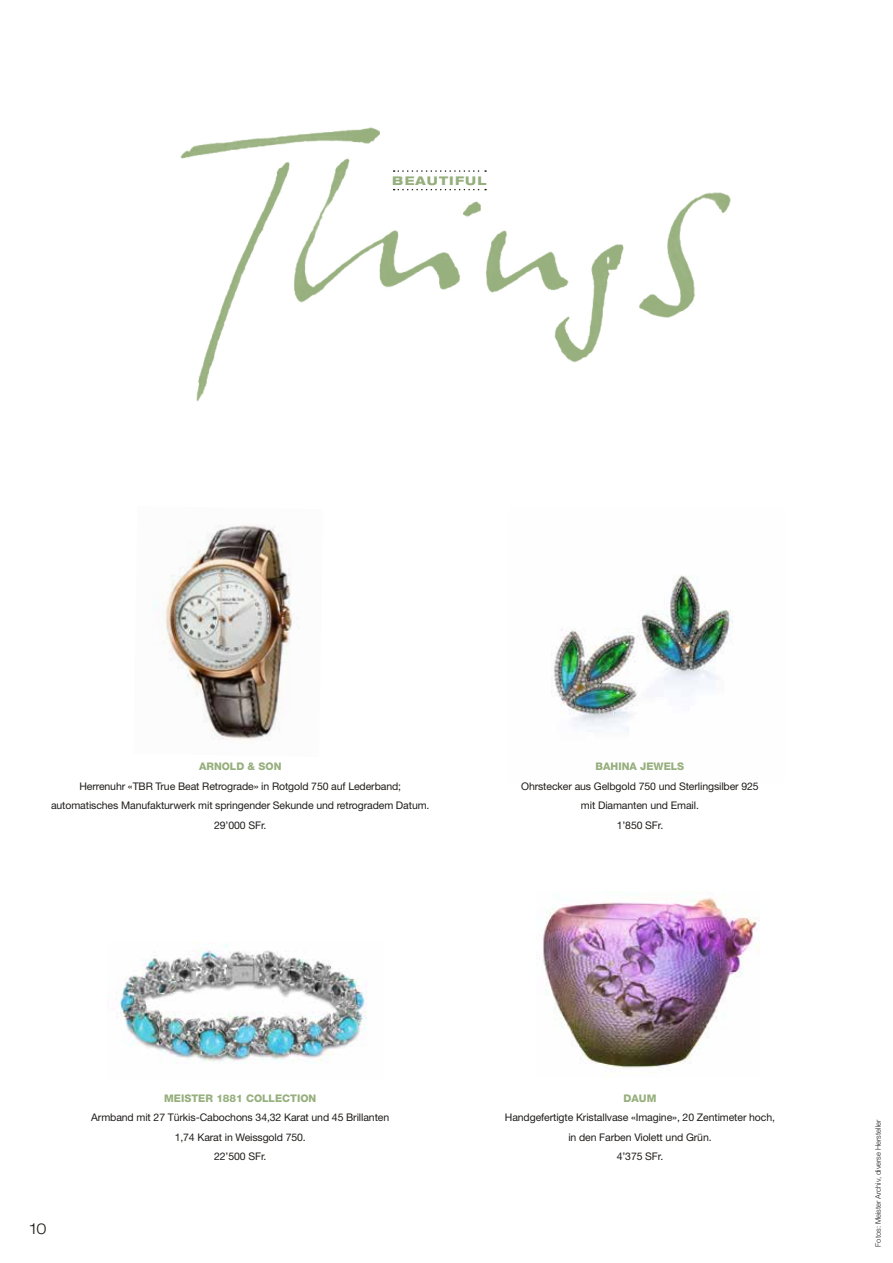
<style>
.page{position:relative;width:893px;height:1263px;background:#fff}
.page>*{position:absolute;margin:0;border:0;box-sizing:border-box;transform-origin:0 0}
.t1{font:300 expanded 15px "Helvetica Neue";color:#1f1d1b}
.t2{font:800 expanded 12px "Helvetica Neue";letter-spacing:.1em;color:#96af7d}
.t3{font:10.5px/19.5px "Helvetica Neue";letter-spacing:-.01em;color:#1f1d1b;text-align:center}
.t4{font:800 10.5px "Helvetica Neue";color:#96af7d}
.t5{font:300 7.5px "Helvetica Neue";color:#1f1d1b}
</style>
<div class="page">
<img style="left:552px;top:575px;width:181px;height:157px">
<img style="left:180px;top:127px;width:551px;height:275px">
<svg style="left:394px;top:170px;width:92px;height:2px"></svg>
<svg style="left:394px;top:189px;width:92px;height:1px"></svg>
<img style="left:153px;top:524px;width:139px;height:216px">
<img style="left:119px;top:942px;width:248px;height:121px">
<img style="left:543px;top:897px;width:217px;height:171px">
<p class="t2" style="left:392px;top:173px;width:96px">BEAUTIFUL</p>
<p class="t4" style="left:199px;top:760px;width:83px">ARNOLD &amp; SON</p>
<p class="t3" style="left:51px;top:776px;width:380px">Herrenuhr «TBR True Beat Retrograde» in Rotgold 750 auf Lederband; automatisches Manufakturwerk mit springender Sekunde und retrogradem Datum.<br>29’000 SFr.</p>
<p class="t4" style="left:596px;top:760px;width:90px">BAHINA JEWELS</p>
<p class="t3" style="left:521px;top:776px;width:239px">Ohrstecker aus Gelbgold 750 und Sterlingsilber 925 mit Diamanten und Email.<br>1’850 SFr.</p>
<h1 class="t1" style="left:30px;top:1219px;width:18px">10</h1>
<p class="t4" style="left:164px;top:1092px;width:8px">MEIS</p>
<p class="t4" style="left:191px;top:1092px;width:79px">TER 1881 COLLE</p>
<p class="t4" style="left:282px;top:1092px;width:34px">CTION</p>
<p class="t3" style="left:91px;top:1108px;width:299px">Armband mit 27 Türkis-Cabochons 34,32 Karat und 45 Brillanten<br>1,74 Karat in Weissgold 750.<br>22’500 SFr.</p>
<p class="t4" style="left:623px;top:1092px;width:34px">DAUM</p>
<p class="t3" style="left:505px;top:1108px;width:272px">Handgefertigte Kristallvase «Imagine», 20 Zentimeter hoch, in den Farben Violett und Grün.<br>4’375 SFr.</p>
<p class="t5" style="left:873px;top:1246px;width:128px;rotate:-90deg">Fotos: Meister Archiv, diverse Hersteller</p>
</div>
